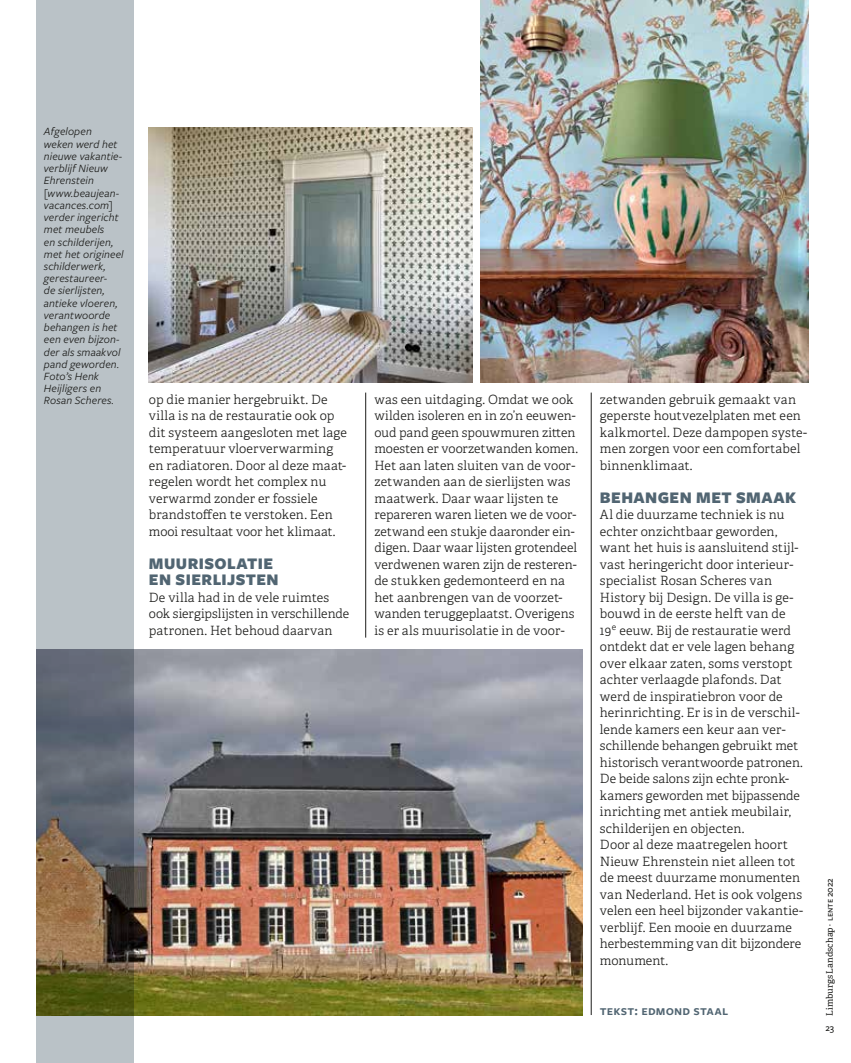
<style>
.page{position:relative;width:851px;height:1063px;background:#fff}
.page>*{position:absolute;margin:0;border:0;box-sizing:border-box;transform-origin:0 0}
.t1{font:900 16.8px/16.5px "Freight Sans Pro";letter-spacing:.025em;color:#516572}
.t2{font:600 14.25px "Freight Sans Pro";letter-spacing:.005em;color:#516572}
.t3{font:300 12.75px/16.5px "Adelle";letter-spacing:.01em;color:#1d1d1b}
.t4{font:italic 11.55px/12.1px "Freight Sans Pro";letter-spacing:.01em;color:#1d1d1b}
.t5{font:500 9.75px "Freight Sans Pro";color:#1d1d1b}
.t6{font:9px "Adelle";letter-spacing:.01em;color:#1d1d1b}
.s1{font-family:"Freight Sans Pro";font-weight:500;font-size:9.75px}
</style>
<div class="page">
<img style="left:134px;top:649px;width:449px;height:366px">
<img style="left:149px;top:128px;width:323px;height:255px">
<svg style="left:36px;top:0;width:98px;height:1063px;background:#9da1a0"></svg>
<img style="left:480px;top:0;width:328px;height:383px">
<hr style="left:365px;top:393px;width:1px;height:245px;background:#1d1d1b">
<hr style="left:591px;top:393px;width:1px;height:622px;background:#1d1d1b">
<p class="t4" style="left:44px;top:125px;width:81px">Afgelopen weken werd het nieuwe vakantie&shy;verblijf Nieuw<br>Ehrenstein [www.beaujean&shy;vacances.com] verder ingericht met meubels<br>en schilderijen, met het origineel schilderwerk, gerestaureer-<br>de sierlijsten, antieke vloeren, verantwoorde behangen is het een even bijzon&shy;der als smaakvol pand geworden.<br>Foto’s Henk<br>Heijligers en<br>Rosan Scheres.</p>
<p class="t3" style="left:149px;top:391px;width:199px">op die manier hergebruikt. De villa is na de restauratie ook op dit systeem aangesloten met lage temperatuur vloerverwarming en radiatoren. Door al deze maat&shy;regelen wordt het complex nu verwarmd zonder er fossiele brandstoffen te verstoken. Een mooi resultaat voor het klimaat.</p>
<h1 class="t1" style="left:149px;top:554px;width:131px">MUURISOLATIE<br>EN SIERLIJSTEN</h1>
<p class="t3" style="left:149px;top:589px;width:202px">De villa had in de vele ruimtes ook siergipslijsten in verschillende patronen. Het behoud daarvan</p>
<p class="t3" style="left:374px;top:391px;width:205px">was een uitdaging. Omdat we ook wilden isoleren en in zo’n eeuwen&shy;oud pand geen spouwmuren zitten moesten er voorzetwanden komen.<br>Het aan laten sluiten van de voor&shy;zetwanden aan de sierlijsten was maatwerk. Daar waar lijsten te repareren waren lieten we de voor&shy;zetwand een stukje daaronder ein&shy;digen. Daar waar lijsten grotendeel verdwenen waren zijn de resteren&shy;de stukken gedemonteerd en na het aanbrengen van de voorzet&shy;wanden teruggeplaatst. Overigens is er als muurisolatie in de voor-</p>
<p class="t3" style="left:600px;top:391px;width:208px">zetwanden gebruik gemaakt van geperste houtvezelplaten met een kalkmortel. Deze dampopen syste&shy;men zorgen voor een comfortabel binnenklimaat.</p>
<h1 class="t1" style="left:600px;top:488px;width:197px">BEHANGEN MET SMAAK</h1>
<p class="t3" style="left:600px;top:507px;width:205px">Al die duurzame techniek is nu echter onzichtbaar geworden, want het huis is aansluitend stijl&shy;vast heringericht door interieur&shy;specialist Rosan Scheres van<br>History bij Design. De villa is ge&shy;bouwd in de eerste helft van de<br>19<sup>e</sup> eeuw. Bij de restauratie werd ontdekt dat er vele lagen behang over elkaar zaten, soms verstopt achter verlaagde plafonds. Dat werd de inspiratiebron voor de herinrichting. Er is in de verschil&shy;lende kamers een keur aan ver&shy;schillende behangen gebruikt met historisch verantwoorde patronen.<br>De beide salons zijn echte pronk&shy;kamers geworden met bijpassende inrichting met antiek meubilair, schilderijen en objecten.<br>Door al deze maatregelen hoort<br>Nieuw Ehrenstein niet alleen tot de meest duurzame monumenten van Nederland. Het is ook volgens velen een heel bijzonder vakantie&shy;verblijf. Een mooie en duurzame herbestemming van dit bijzondere monument.</p>
<p class="t2" style="left:600px;top:1001px;width:130px">tekst: edmond staal</p>
<p class="t6" style="left:823px;top:1016px;width:139px;rotate:-90deg">Limburgs Landschap · <span class="s1">lente 2022</span></p>
<p class="t5" style="left:825px;top:1021px;width:10px">23</p>
</div>
